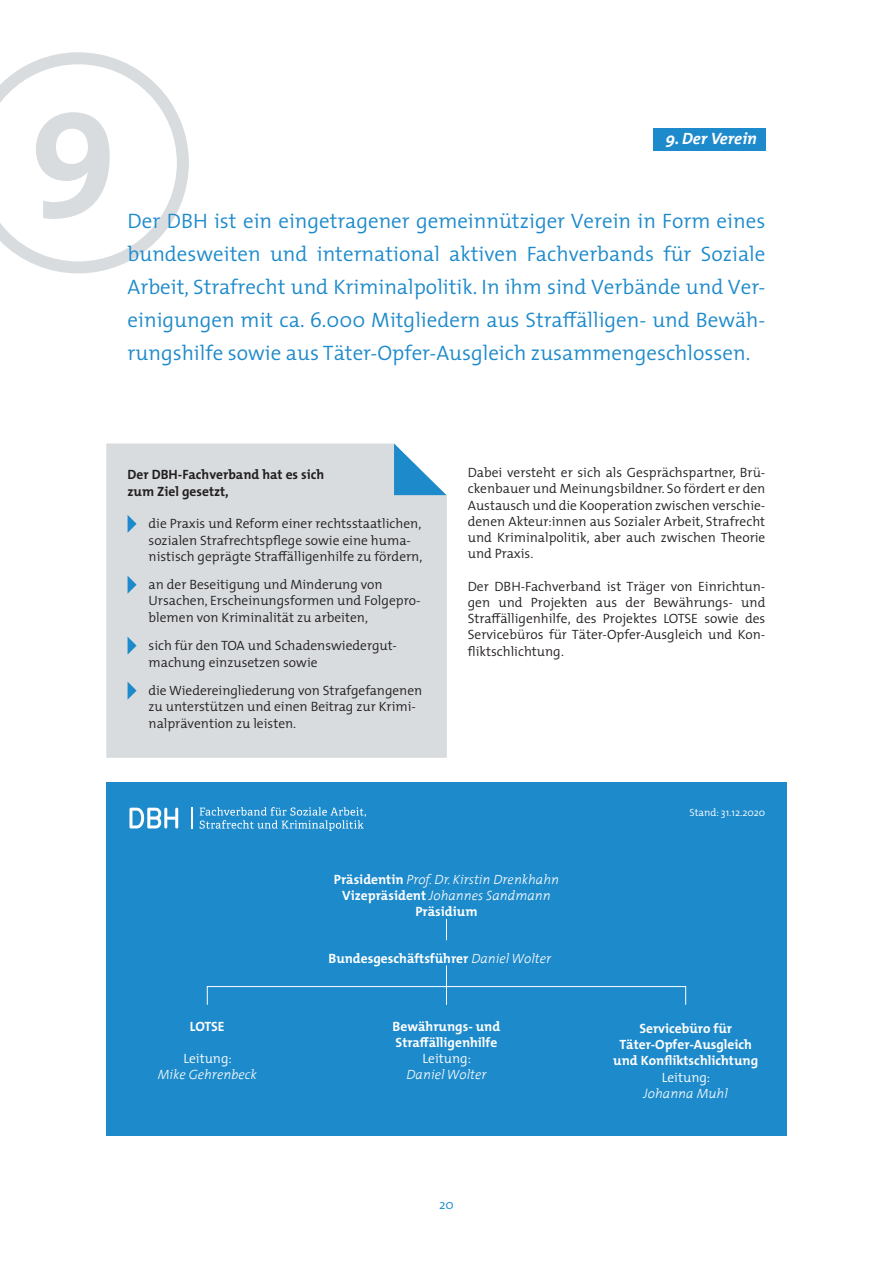
<style>
.page{position:relative;width:893px;height:1263px;background:#fff}
.page>*{position:absolute;margin:0;border:0;box-sizing:border-box;transform-origin:0 0}
.t1{font:700 150px "The Mix";color:#d8dcde}
.t2{font:300 21px/33px "The Mix";color:#1d8acb;text-align:justify}
.t3{font:italic 700 16.5px "The Mix";color:#fff}
.t4{font:300 13.5px/16.2px "The Mix";color:#231f20}
.t5{font:700 13.5px/16.2px "The Mix";color:#fff}
.t6{font:italic 300 13.5px/16.2px "The Mix 3";color:#fff;text-align:center}
.t7{font:700 13.5px/16.2px "The Mix";color:#231f20}
.t8{font:300 13.5px "The Mix";color:#fff}
.t9{font:300 13.5px "The Mix";color:#1d8acb}
.t10{font:300 10.5px "The Mix";color:#fff}
.s1{font-family:"The Mix";font-weight:700;font-style:normal}
.s2{font-family:"The Mix 3";font-weight:300;font-style:italic}
</style>
<div class="page">
<div style="left:106px;top:443px;width:341px;height:315px;background:#d8dcde"></div>
<div style="left:106px;top:782px;width:681px;height:353px;background:#1d8acb"></div>
<div style="left:653px;top:128px;width:112px;height:23px;background:#1d8acb"></div>
<svg style="left:128px;top:515px;width:9px;height:18px"></svg>
<svg style="left:128px;top:576px;width:9px;height:18px"></svg>
<svg style="left:128px;top:637px;width:9px;height:18px"></svg>
<svg style="left:128px;top:682px;width:9px;height:18px"></svg>
<svg style="left:0;top:52px;width:189px;height:221px"></svg>
<svg style="left:129px;top:808px;width:49px;height:20px"></svg>
<svg style="left:192px;top:808px;width:1px;height:21px"></svg>
<svg style="left:200px;top:807px;width:166px;height:24px"></svg>
<svg style="left:446px;top:919px;width:1px;height:21px"></svg>
<svg style="left:446px;top:965px;width:1px;height:38px"></svg>
<div style="left:207px;top:986px;width:479px;height:19px;border:1px solid #fff"></div>
<svg style="left:394px;top:443px;width:52px;height:52px"></svg>
<h1 class="t1" style="left:30px;top:14px;width:89px">9</h1>
<p class="t3" style="left:666px;top:125px;width:93px">9. Der Verein</p>
<p class="t2" style="left:128px;top:204px;width:639px">Der DBH ist ein eingetragener gemeinnütziger Verein in Form eines bundesweiten und international aktiven Fachverbands für Soziale Arbeit, Strafrecht und Kriminalpolitik. In ihm sind Verbände und Ver&shy;einigungen mit ca. 6.000 Mitgliedern aus Straffälligen- und Bewäh&shy;rungshilfe sowie aus Täter-Opfer-Ausgleich zusammengeschlossen.</p>
<p class="t7" style="left:128px;top:466px;width:198px">Der DBH-Fachverband hat es sich zum Ziel gesetzt,</p>
<p class="t4" style="left:149px;top:515px;width:275px">die Praxis und Reform einer rechtsstaatlichen, sozialen Strafrechtspflege sowie eine huma&shy;nistisch geprägte Straffälligenhilfe zu fördern,</p>
<p class="t4" style="left:149px;top:576px;width:273px">an der Beseitigung und Minderung von<br>Ursachen, Erscheinungsformen und Folgepro&shy;blemen von Kriminalität zu arbeiten,</p>
<p class="t4" style="left:149px;top:637px;width:250px">sich für den TOA und Schadenswiedergut&shy;machung einzusetzen sowie</p>
<p class="t4" style="left:149px;top:682px;width:275px">die Wiedereingliederung von Strafgefangenen zu unterstützen und einen Beitrag zur Krimi&shy;nalprävention zu leisten.</p>
<p class="t4" style="left:468px;top:464px;width:299px;text-align:justify">Dabei versteht er sich als Gesprächspartner, Brü&shy;ckenbauer und Meinungsbildner. So fördert er den Austausch und die Kooperation zwischen verschie&shy;denen Akteur:innen aus Sozialer Arbeit, Strafrecht und Kriminalpolitik, aber auch zwischen Theorie und Praxis.</p>
<p class="t4" style="left:468px;top:578px;width:299px;text-align:justify">Der DBH-Fachverband ist Träger von Einrichtun&shy;gen und Projekten aus der Bewährungs- und Straffälligenhilfe, des Projektes LOTSE sowie des Servicebüros für Täter-Opfer-Ausgleich und Kon&shy;fliktschlichtung.</p>
<p class="t10" style="left:689px;top:803px;width:78px">Stand: 31.12.2020</p>
<p class="t5" style="left:190px;top:1018px;width:36px">LOTSE</p>
<p class="t8" style="left:183px;top:1047px;width:50px">Leitung:</p>
<p class="t6" style="left:158px;top:1066px;width:101px">Mike Gehrenbeck</p>
<p class="t6" style="left:334px;top:870px;width:227px"><span class="s1">Präsidentin</span> Prof. Dr. Kirstin Drenkhahn<br><span class="s1">Vizepräsident</span> Johannes Sandmann</p>
<p class="t5" style="left:415px;top:903px;width:64px">Präsidium</p>
<p class="t5" style="left:329px;top:950px;width:224px">Bundesgeschäftsführer <span class="s2">Daniel Wolter</span></p>
<p class="t5" style="left:393px;top:1018px;width:109px">Bewährungs- und<br>Straffälligenhilfe</p>
<p class="t8" style="left:423px;top:1047px;width:50px">Leitung:</p>
<p class="t6" style="left:407px;top:1066px;width:81px">Daniel Wolter</p>
<p class="t5" style="left:613px;top:1020px;width:146px;text-align:center">Servicebüro für<br>Täter-Opfer-Ausgleich und Konfliktschlichtung</p>
<p class="t8" style="left:662px;top:1066px;width:50px">Leitung:</p>
<p class="t6" style="left:644px;top:1085px;width:86px">Johanna Muhl</p>
<p class="t9" style="left:439px;top:1193px;width:16px">20</p>
</div>
